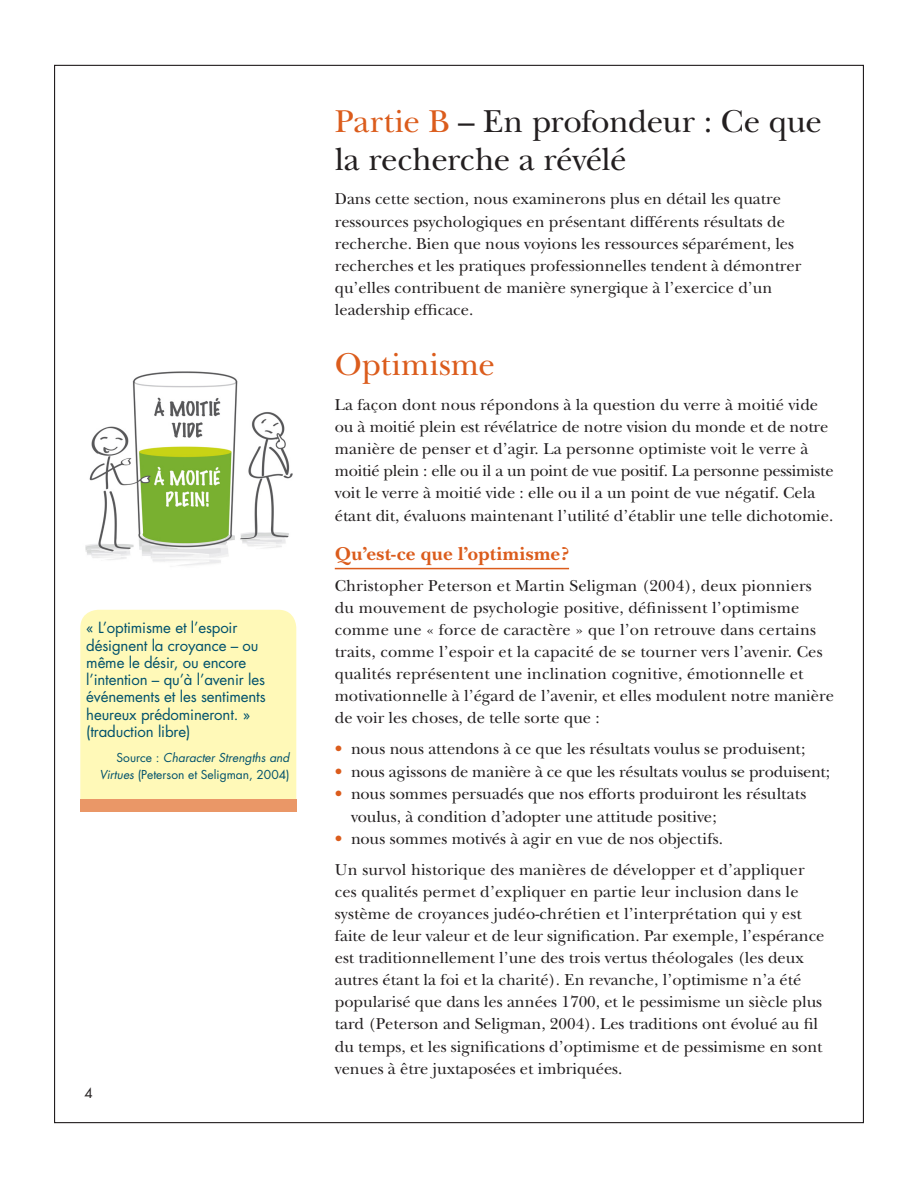
<style>
.page{position:relative;width:918px;height:1188px;background:#fff}
.page>*{position:absolute;margin:0;border:0;box-sizing:border-box;transform-origin:0 0}
.t1{font:33px/37.5px "New Baskerville";letter-spacing:-.015em;color:#231f20}
.t2{font:33px "New Baskerville";letter-spacing:.005em;color:#db5c1c}
.t3{font:700 19.5px "New Baskerville";letter-spacing:.02em;color:#db5c1c}
.t4{font:16.5px/22.2px "New Baskerville";color:#231f20}
.t5{font:15px/17.2px "Futura";letter-spacing:-.01em;color:#00516c}
.t6{font:13.5px "Futura";color:#231f20}
.t7{font:12px/16.5px "Futura";color:#00516c;text-align:right}
.s1{font-style:italic}
.s2{color:#db5c1c}
</style>
<div class="page">
<div style="left:80px;top:610px;width:216px;height:189px;background:#fff9b8"></div>
<div style="left:80px;top:799px;width:216px;height:13px;background:#ea9767"></div>
<hr style="left:335px;top:568px;width:234px;height:1px;background:#db5c1c">
<img style="left:85px;top:371px;width:208px;height:195px">
<p class="t5" style="left:86px;top:619px;width:181px">« L’optimisme et l’espoir désignent la croyance – ou même le désir, ou encore l’intention – qu’à l’avenir les événements et les sentiments heureux prédomineront. » (traduction libre)</p>
<p class="t7" style="left:100px;top:750px;width:192px">Source : <span class="s1">Character Strengths and<br>Virtues</span> (Peterson et Seligman, 2004)</p>
<p class="t6" style="left:84px;top:1084px;width:10px">4</p>
<h1 class="t1" style="left:335px;top:103px;width:489px"><span class="s2">Partie B</span> – En profondeur : Ce que la recherche a révélé</h1>
<p class="t4" style="left:335px;top:188px;width:468px">Dans cette section, nous examinerons plus en détail les quatre ressources psychologiques en présentant différents résultats de recherche. Bien que nous voyions les ressources séparément, les recherches et les pratiques professionnelles tendent à démontrer qu’elles contribuent de manière synergique à l’exercice d’un leadership efficace.</p>
<h1 class="t2" style="left:335px;top:345px;width:162px">Optimisme</h1>
<p class="t4" style="left:335px;top:394px;width:500px">La façon dont nous répondons à la question du verre à moitié vide ou à moitié plein est révélatrice de notre vision du monde et de notre manière de penser et d’agir. La personne optimiste voit le verre à moitié plein : elle ou il a un point de vue positif. La personne pessimiste voit le verre à moitié vide : elle ou il a un point de vue négatif. Cela étant dit, évaluons maintenant l’utilité d’établir une telle dichotomie.</p>
<p class="t3" style="left:335px;top:543px;width:236px">Qu’est-ce que l’optimisme?</p>
<p class="t4" style="left:335px;top:574px;width:501px">Christopher Peterson et Martin Seligman (2004), deux pionniers du mouvement de psychologie positive, définissent l’optimisme comme une « force de caractère » que l’on retrouve dans certains traits, comme l’espoir et la capacité de se tourner vers l’avenir. Ces qualités représentent une inclination cognitive, émotionnelle et motivationnelle à l’égard de l’avenir, et elles modulent notre manière de voir les choses, de telle sorte que :</p>
<p class="t4" style="left:335px;top:738px;width:472px"><span class="s2">•</span> nous nous attendons à ce que les résultats voulus se produisent;</p>
<p class="t4" style="left:335px;top:760px;width:497px"><span class="s2">•</span> nous agissons de manière à ce que les résultats voulus se produisent;</p>
<p class="t4" style="left:351px;top:783px;width:457px;text-indent:-16px"><span class="s2">•</span> nous sommes persuadés que nos efforts produiront les résultats voulus, à condition d’adopter une attitude positive;</p>
<p class="t4" style="left:335px;top:824px;width:471px;line-height:30.5px"><span class="s2">•</span> nous sommes motivés à agir en vue de nos objectifs.<br>Un survol historique des manières de développer et d’appliquer</p>
<p class="t4" style="left:335px;top:880px;width:491px">ces qualités permet d’expliquer en partie leur inclusion dans le système de croyances judéo-chrétien et l’interprétation qui y est faite de leur valeur et de leur signification. Par exemple, l’espérance est traditionnellement l’une des trois vertus théologales (les deux autres étant la foi et la charité). En revanche, l’optimisme n’a été popularisé que dans les années 1700, et le pessimisme un siècle plus tard (Peterson and Seligman, 2004). Les traditions ont évolué au fil du temps, et les significations d’optimisme et de pessimisme en sont venues à être juxtaposées et imbriquées.</p>
</div>
